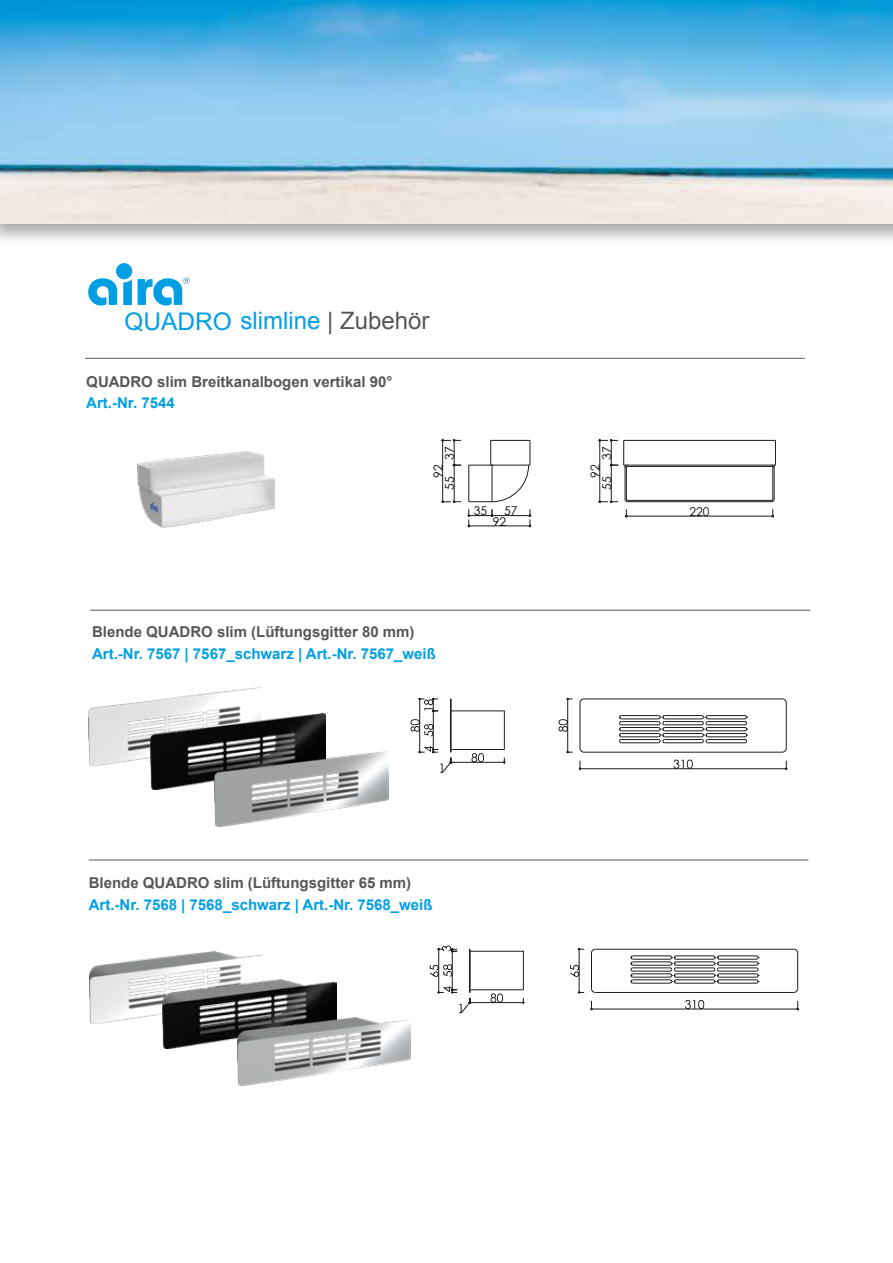
<style>
.page{position:relative;width:893px;height:1263px;background:#fff}
.page>*{position:absolute;margin:0;border:0;box-sizing:border-box;transform-origin:0 0}
.t1{font:24px "Arial";color:#009fe3}
.t2{font:700 15px "Arial";color:#575756}
.t3{font:700 15px "Arial";color:#009fe3}
.t4{font:12px/10.2px "Century Gothic";color:#000}
.s1{font-size:24.45px}
.s2{color:#575756}
</style>
<div class="page">
<div style="left:0;top:0;width:893px;height:247px;background:#1d1d1b;opacity:.22"></div>
<svg style="left:388px;top:697px;width:400px;height:103px"></svg>
<img style="left:88px;top:687px;width:173px;height:78px">
<hr style="left:90px;top:610px;width:720px;height:1px;background:#575756">
<svg style="left:429px;top:945px;width:370px;height:69px"></svg>
<img style="left:90px;top:951px;width:172px;height:72px">
<img style="left:162px;top:980px;width:174px;height:68px">
<img style="left:237px;top:1017px;width:174px;height:69px">
<hr style="left:89px;top:860px;width:719px;height:1px;background:#575756">
<hr style="left:85px;top:358px;width:720px;height:1px;background:#575756">
<img style="left:138px;top:451px;width:137px;height:77px">
<svg style="left:441px;top:439px;width:335px;height:89px"></svg>
<svg style="left:88px;top:278px;width:29px;height:28px"></svg>
<div style="left:116px;top:263px;width:16px;height:16px;background:#009fe4;border-radius:50%"></div>
<svg style="left:123px;top:277px;width:67px;height:29px"></svg>
<img style="left:151px;top:714px;width:174px;height:76px">
<img style="left:214px;top:751px;width:174px;height:75px">
<h1 class="t1" style="left:124px;top:305px;width:307px"><span class="s1">QUADRO</span> slimline <span class="s2">| Zubehör</span></h1>
<p class="t2" style="left:86px;top:372px;width:308px">QUADRO slim Breitkanalbogen vertikal 90°</p>
<p class="t3" style="left:86px;top:393px;width:90px">Art.-Nr. 7544</p>
<p class="t4" style="left:444px;top:459px;width:15px;rotate:-90deg">37</p>
<p class="t4" style="left:433px;top:478px;width:15px;rotate:-90deg">92</p>
<p class="t4" style="left:444px;top:490px;width:15px;rotate:-90deg">55</p>
<p class="t4" style="left:474px;top:506px;width:15px">35</p>
<p class="t4" style="left:493px;top:506px;width:26px;text-indent:12px">57<br>92</p>
<p class="t2" style="left:92px;top:622px;width:324px">Blende QUADRO slim (Lüftungsgitter 80 mm)</p>
<p class="t3" style="left:92px;top:643px;width:345px">Art.-Nr. 7567 | 7567_schwarz | Art.-Nr. 7567_weiß</p>
<p class="t4" style="left:601px;top:459px;width:15px;rotate:-90deg">37</p>
<p class="t4" style="left:590px;top:478px;width:15px;rotate:-90deg">92</p>
<p class="t4" style="left:601px;top:490px;width:15px;rotate:-90deg">55</p>
<p class="t4" style="left:690px;top:506px;width:22px">220</p>
<p class="t2" style="left:89px;top:873px;width:324px">Blende QUADRO slim (Lüftungsgitter 65 mm)</p>
<p class="t3" style="left:89px;top:894px;width:345px">Art.-Nr. 7568 | 7568_schwarz | Art.-Nr. 7568_weiß</p>
</div>
